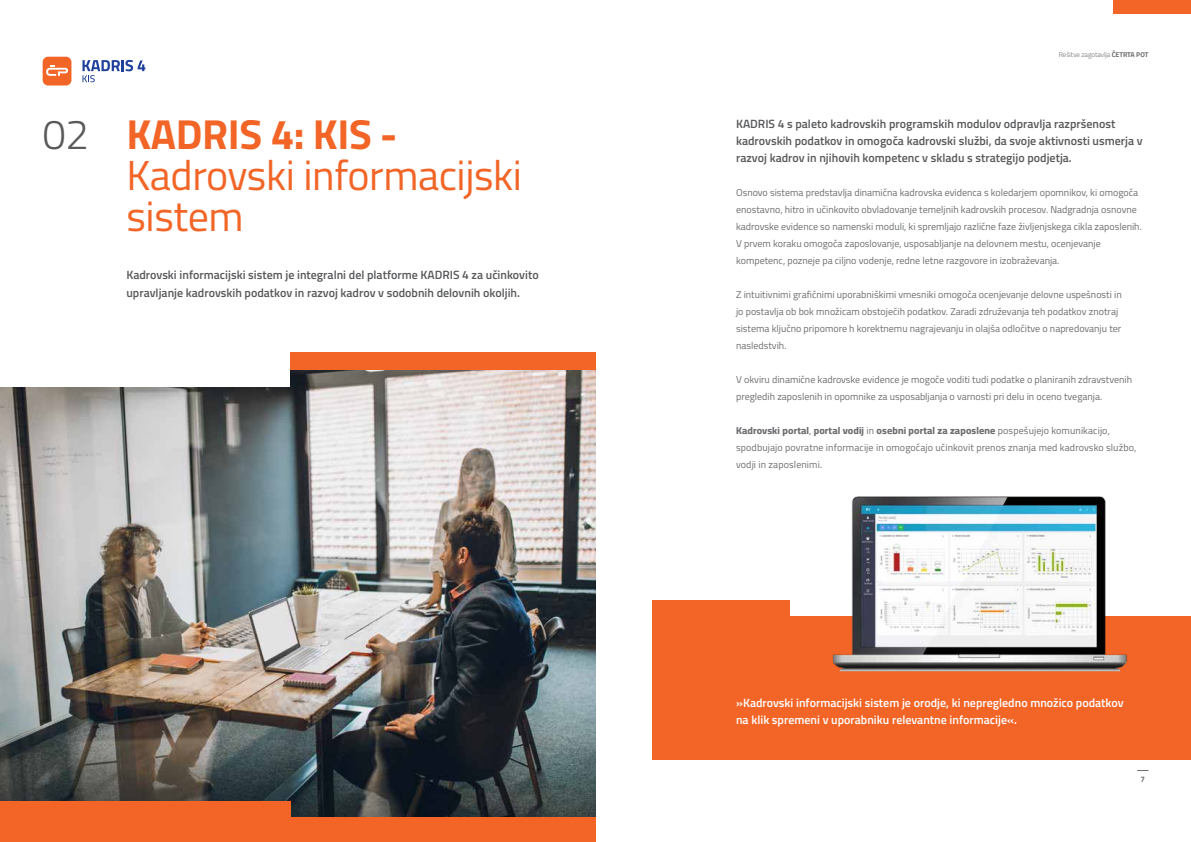
<style>
.page{position:relative;width:1191px;height:842px;background:#fff}
.page>*{position:absolute;margin:0;border:0;box-sizing:border-box;transform-origin:0 0}
.t1{font:42px/41.2px "Cairo";letter-spacing:-.01em;color:#f26527}
.t2{font:600 12px/17px "Cairo";color:#58595b}
.t3{font:600 12px/17px "Cairo";color:#fff}
.t4{font:10px/17px "Cairo";color:#6d6e71}
.t5{font:700 8px "Cairo";color:#6d6e71}
.t6{font:300 7px "Cairo";letter-spacing:-.01em;color:#6d6e71}
.s1{font-weight:300;color:#58595b}
.s2{font-weight:700}
.s3{font-weight:800}
</style>
<div class="page">
<div style="left:652px;top:600px;width:539px;height:160px;background:#f26527"></div>
<div style="left:791px;top:588px;width:400px;height:28px;background:#fff"></div>
<img style="left:0;top:370px;width:595px;height:448px">
<svg style="left:82px;top:60px;width:63px;height:22px"></svg>
<div style="left:43px;top:57px;width:28px;height:28px;background:#f26527;border-radius:5px"></div>
<svg style="left:46px;top:65px;width:22px;height:11px"></svg>
<div style="left:289px;top:353px;width:306px;height:17px;background:#f26527"></div>
<div style="left:0;top:338px;width:289px;height:49px;background:#fff"></div>
<img style="left:832px;top:496px;width:295px;height:176px">
<div style="left:0;top:801px;width:291px;height:33px;background:#f26527"></div>
<div style="left:0;top:818px;width:595px;height:24px;background:#f26527"></div>
<div style="left:1113px;top:0;width:78px;height:13px;background:#f26527"></div>
<h1 class="t1" style="left:126px;top:113px;width:397px;text-indent:-84px"><span class="s1">02</span> <span class="s2">KADRIS 4: KIS -<br></span>Kadrovski informacijski sistem</h1>
<p class="t2" style="left:126px;top:267px;width:414px">Kadrovski informacijski sistem je integralni del platforme KADRIS 4 za učinkovito upravljanje kadrovskih podatkov in razvoj kadrov v sodobnih delovnih okoljih.</p>
<p class="t6" style="left:1058px;top:49px;width:91px">Rešitve zagotavlja <span class="s2">ČETRTA POT</span></p>
<p class="t2" style="left:736px;top:115px;width:408px">KADRIS 4 s paleto kadrovskih programskih modulov odpravlja razpršenost kadrovskih podatkov in omogoča kadrovski službi, da svoje aktivnosti usmerja v razvoj kadrov in njihovih kompetenc v skladu s strategijo podjetja.</p>
<p class="t4" style="left:736px;top:184px;width:407px">Osnovo sistema predstavlja dinamična kadrovska evidenca s koledarjem opomnikov, ki omogoča enostavno, hitro in učinkovito obvladovanje temeljnih kadrovskih procesov. Nadgradnja osnovne kadrovske evidence so namenski moduli, ki spremljajo različne faze življenjskega cikla zaposlenih.<br>V prvem koraku omogoča zaposlovanje, usposabljanje na delovnem mestu, ocenjevanje kompetenc, pozneje pa ciljno vodenje, redne letne razgovore in izobraževanja.</p>
<p class="t4" style="left:736px;top:286px;width:387px">Z intuitivnimi grafičnimi uporabniškimi vmesniki omogoča ocenjevanje delovne uspešnosti in jo postavlja ob bok množicam obstoječih podatkov. Zaradi združevanja teh podatkov znotraj sistema ključno pripomore h korektnemu nagrajevanju in olajša odločitve o napredovanju ter nasledstvih.</p>
<p class="t4" style="left:736px;top:371px;width:397px">V okviru dinamične kadrovske evidence je mogoče voditi tudi podatke o planiranih zdravstvenih pregledih zaposlenih in opomnike za usposabljanja o varnosti pri delu in oceno tveganja.</p>
<p class="t4" style="left:736px;top:422px;width:402px"><span class="s3">Kadrovski portal</span>, <span class="s3">portal vodij</span> in <span class="s3">osebni portal za zaposlene</span> pospešujejo komunikacijo, spodbujajo povratne informacije in omogočajo učinkovit prenos znanja med kadrovsko službo, vodji in zaposlenimi.</p>
<p class="t3" style="left:736px;top:694px;width:389px">»Kadrovski informacijski sistem je orodje, ki nepregledno množico podatkov na klik spremeni v uporabniku relevantne informacije«.</p>
<p class="t5" style="left:1140px;top:772px;width:6px">7</p>
</div>
